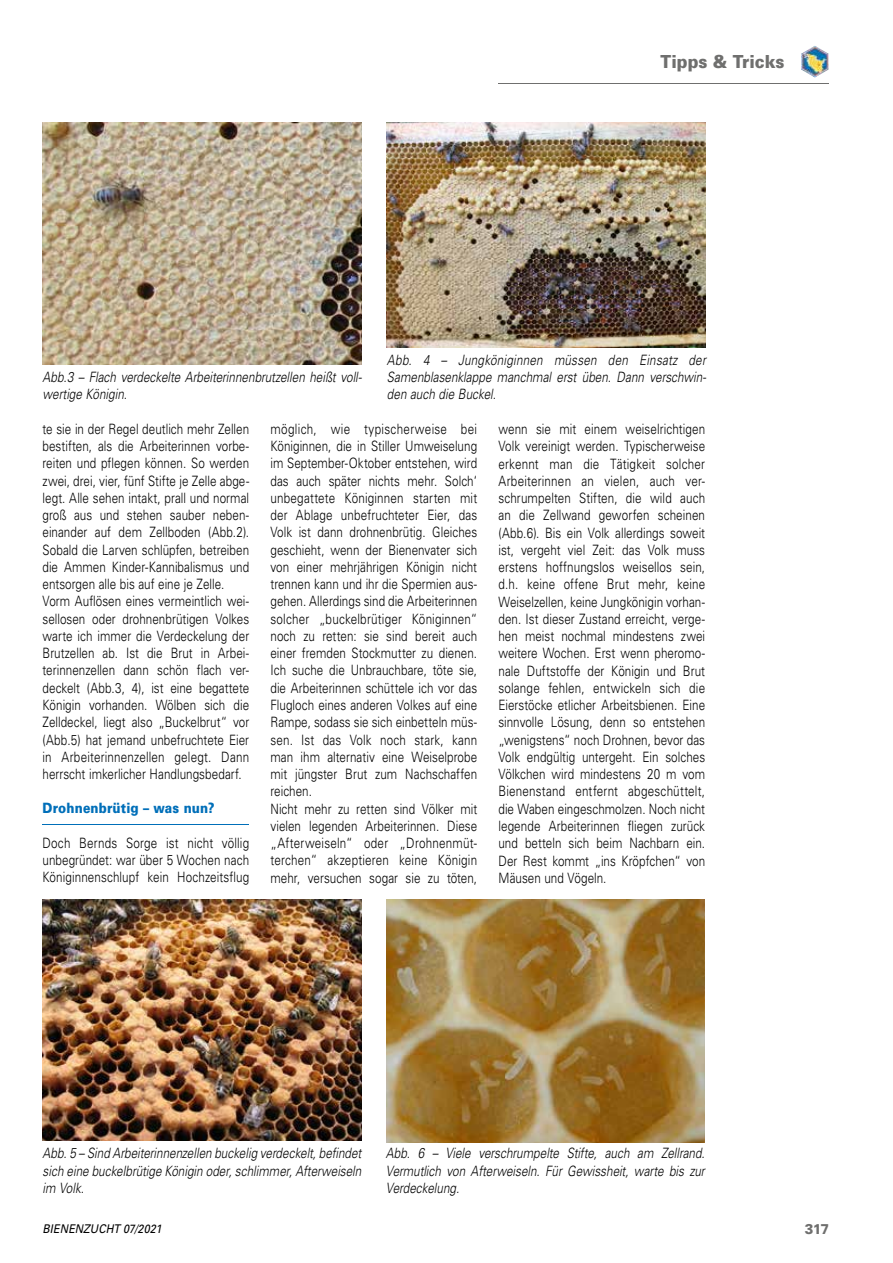
<style>
.page{position:relative;width:893px;height:1263px;background:#fff}
.page>*{position:absolute;margin:0;border:0;box-sizing:border-box;transform-origin:0 0}
.t1{font:900 18px "Univers";color:#6f6f6e;scale:.9 1}
.t2{font:300 14.25px/17.2px "Univers";color:#000;scale:.82 1}
.t3{font:italic 300 14.25px/17.2px "Univers";color:#000;text-align:justify;scale:.82 1}
.t4{font:900 14.25px "Univers";letter-spacing:.015em;color:#006fb9;scale:.85 1}
.t5{font:900 14.25px "Univers";color:#6f6f6e;scale:.9 1}
.t6{font:italic 12px "Univers";letter-spacing:.005em;color:#000;scale:.9 1}
</style>
<div class="page">
<hr style="left:498px;top:83px;width:331px;height:1px;background:#6f6f6e">
<img style="left:801px;top:46px;width:28px;height:32px">
<hr style="left:43px;top:824px;width:206px;height:1px;background:#006fb9">
<img style="left:387px;top:123px;width:319px;height:225px">
<img style="left:43px;top:123px;width:318px;height:241px">
<img style="left:43px;top:900px;width:318px;height:241px">
<img style="left:386px;top:900px;width:319px;height:243px">
<p class="t1" style="left:660px;top:50px;width:139px">Tipps &amp; Tricks</p>
<p class="t3" style="left:43px;top:368px;width:391px">Abb.3 – Flach verdeckelte Arbeiterinnenbrutzellen heißt voll&shy;wertige Königin.</p>
<p class="t3" style="left:387px;top:351px;width:391px">Abb. 4 – Jungköniginnen müssen den Einsatz der Samenblasenklappe manchmal erst üben. Dann verschwin&shy;den auch die Buckel.</p>
<p class="t2" style="left:43px;top:420px;width:254px">te sie in der Regel deutlich mehr Zellen bestiften, als die Arbeiterinnen vorbe&shy;reiten und pflegen können. So werden zwei, drei, vier, fünf Stifte je Zelle abge&shy;legt. Alle sehen intakt, prall und normal groß aus und stehen sauber neben&shy;einander auf dem Zellboden (Abb.2).<br>Sobald die Larven schlüpfen, betreiben die Ammen Kinder-Kannibalismus und entsorgen alle bis auf eine je Zelle.<br>Vorm Auflösen eines vermeintlich wei&shy;sellosen oder drohnenbrütigen Volkes warte ich immer die Verdeckelung der Brutzellen ab. Ist die Brut in Arbei&shy;terinnenzellen dann schön flach ver&shy;deckelt (Abb.3, 4), ist eine begattete Königin vorhanden. Wölben sich die Zelldeckel, liegt also „Buckelbrut“ vor (Abb.5) hat jemand unbefruchtete Eier in Arbeiterinnenzellen gelegt. Dann herrscht imkerlicher Handlungsbedarf.</p>
<p class="t4" style="left:43px;top:799px;width:204px">Drohnenbrütig – was nun?</p>
<p class="t2" style="left:43px;top:834px;width:254px;text-align:justify">Doch Bernds Sorge ist nicht völlig unbegründet: war über 5 Wochen nach Königinnenschlupf kein Hochzeitsflug</p>
<p class="t2" style="left:270px;top:420px;width:254px">möglich, wie typischerweise bei Königinnen, die in Stiller Umweiselung im September-Oktober entstehen, wird das auch später nichts mehr. Solch‘ unbegattete Königinnen starten mit der Ablage unbefruchteter Eier, das Volk ist dann drohnenbrütig. Gleiches geschieht, wenn der Bienenvater sich von einer mehrjährigen Königin nicht trennen kann und ihr die Spermien aus&shy;gehen. Allerdings sind die Arbeiterinnen solcher „buckelbrütiger Königinnen“ noch zu retten: sie sind bereit auch einer fremden Stockmutter zu dienen.<br>Ich suche die Unbrauchbare, töte sie, die Arbeiterinnen schüttele ich vor das Flugloch eines anderen Volkes auf eine Rampe, sodass sie sich einbetteln müs&shy;sen. Ist das Volk noch stark, kann man ihm alternativ eine Weiselprobe mit jüngster Brut zum Nachschaffen reichen.<br>Nicht mehr zu retten sind Völker mit vielen legenden Arbeiterinnen. Diese „Afterweiseln“ oder „Drohnenmüt&shy;terchen“ akzeptieren keine Königin mehr, versuchen sogar sie zu töten,</p>
<p class="t2" style="left:498px;top:420px;width:254px;text-align:justify">wenn sie mit einem weiselrichtigen Volk vereinigt werden. Typischerweise erkennt man die Tätigkeit solcher Arbeiterinnen an vielen, auch ver&shy;schrumpelten Stiften, die wild auch an die Zellwand geworfen scheinen (Abb.6). Bis ein Volk allerdings soweit ist, vergeht viel Zeit: das Volk muss erstens hoffnungslos weisellos sein, d.h. keine offene Brut mehr, keine Weiselzellen, keine Jungkönigin vorhan&shy;den. Ist dieser Zustand erreicht, verge&shy;hen meist nochmal mindestens zwei weitere Wochen. Erst wenn pheromo&shy;nale Duftstoffe der Königin und Brut solange fehlen, entwickeln sich die Eierstöcke etlicher Arbeitsbienen. Eine sinnvolle Lösung, denn so entstehen „wenigstens“ noch Drohnen, bevor das Volk endgültig untergeht. Ein solches Völkchen wird mindestens 20 m vom Bienenstand entfernt abgeschüttelt, die Waben eingeschmolzen. Noch nicht legende Arbeiterinnen fliegen zurück und betteln sich beim Nachbarn ein.<br>Der Rest kommt „ins Kröpfchen“ von Mäusen und Vögeln.</p>
<p class="t3" style="left:43px;top:1144px;width:390px">Abb. 5 – Sind Arbeiterinnenzellen buckelig verdeckelt, befindet sich eine buckelbrütige Königin oder, schlimmer, Afterweiseln im Volk.</p>
<p class="t3" style="left:386px;top:1144px;width:390px">Abb. 6 – Viele verschrumpelte Stifte, auch am Zellrand.<br>Vermutlich von Afterweiseln. Für Gewissheit, warte bis zur Verdeckelung.</p>
<p class="t6" style="left:43px;top:1221px;width:134px">BIENENZUCHT 07/2021</p>
<p class="t5" style="left:805px;top:1220px;width:29px">317</p>
</div>
